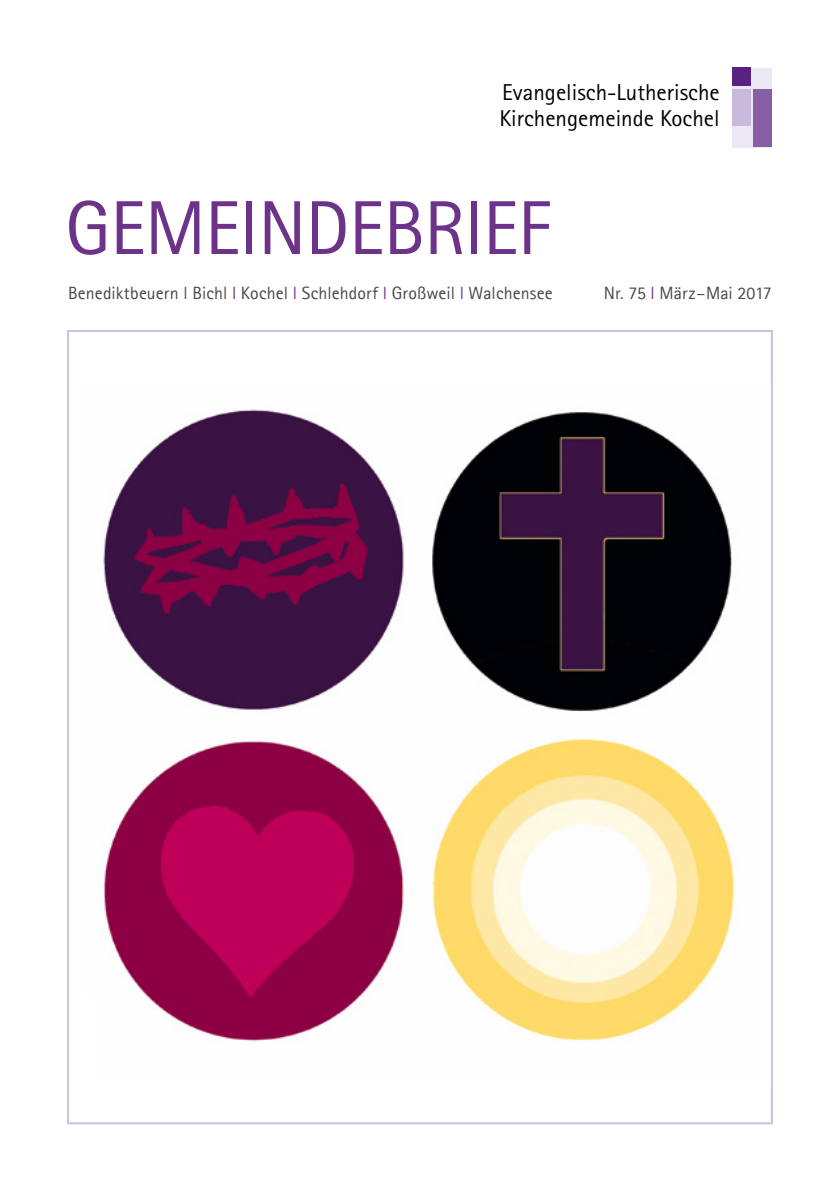
<style>
.page{position:relative;width:840px;height:1191px;background:#fff}
.page>*{position:absolute;margin:0;border:0;box-sizing:border-box;transform-origin:0 0}
.t1{font:76.4px "Agfa Rotis Sans Serif";letter-spacing:-.01em;color:#6d338b}
.t2{font:23px/25.2px "Agfa Rotis Sans Serif";color:#000}
.t3{font:17.8px "Agfa Rotis Sans Serif";letter-spacing:.005em;color:#484847}
.s1{color:#6d338b}
</style>
<div class="page">
<img style="left:103px;top:409px;width:631px;height:633px">
<div style="left:731px;top:68px;width:40px;height:79px;background:#ece7f4"></div>
<div style="left:753px;top:89px;width:18px;height:58px;background:#875da3"></div>
<div style="left:731px;top:89px;width:18px;height:37px;background:#c9b9db"></div>
<div style="left:731px;top:68px;width:18px;height:18px;background:#5b2182"></div>
<p class="t2" style="left:499px;top:80px;width:222px">Evangelisch-Lutherische<br>Kirchengemeinde Kochel</p>
<h1 class="t1" style="left:65px;top:183px;width:486px">Gem ein debrief</h1>
<p class="t3" style="left:68px;top:283px;width:486px">Benediktbeuern <span class="s1">l</span> Bichl <span class="s1">l</span> Kochel <span class="s1">l</span> Schlehdorf <span class="s1">l</span> Großweil <span class="s1">l</span> Walchensee</p>
<p class="t3" style="left:603px;top:283px;width:169px">Nr. 75 <span class="s1">l</span> März–Mai 2017</p>
</div>
